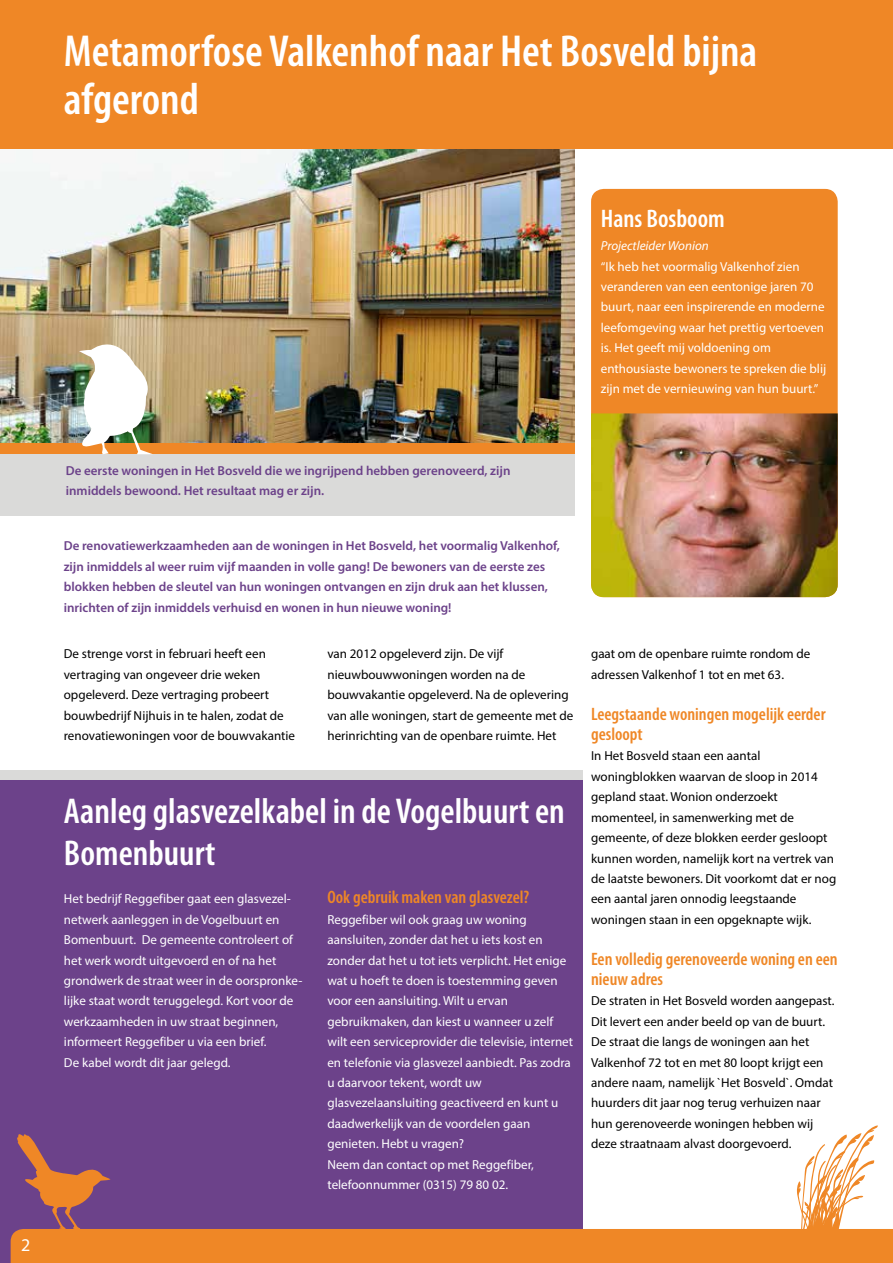
<style>
.page{position:relative;width:893px;height:1263px;background:#fff}
.page>*{position:absolute;margin:0;border:0;box-sizing:border-box;transform-origin:0 0}
.t1{font:600 condensed 45px/48px "Myriad Pro";color:#fff}
.t2{font:600 condensed 36px/42px "Myriad Pro";color:#fff}
.t3{font:600 condensed 25.5px "Myriad Pro";color:#fff}
.t4{font:600 condensed 18px/20.4px "Myriad Pro";color:#ef8726}
.t5{font:18px "Myriad Pro";color:#fff}
.t6{font:13.05px/20.4px "Myriad Pro";color:#fff}
.t7{font:13.05px/20.4px "Myriad Pro";color:#000}
.t8{font:600 13.05px/20.4px "Myriad Pro";color:#6c428a}
.t9{font:italic 13.05px "Myriad Pro";color:#fff}
</style>
<div class="page">
<div style="left:0;top:770px;width:583px;height:11px;background:#dadad9"></div>
<div style="left:0;top:781px;width:583px;height:482px;background:#6c428a"></div>
<img style="left:0;top:148px;width:574px;height:296px">
<div style="left:0;top:454px;width:574px;height:61px;background:#dadad9"></div>
<div style="left:0;top:0;width:893px;height:148px;background:#ef8726"></div>
<div style="left:0;top:444px;width:574px;height:10px;background:#ef8726"></div>
<img style="left:77px;top:330px;width:77px;height:124px">
<div style="left:591px;top:189px;width:247px;height:408px;background:#ef8726;border-radius:13px"></div>
<img style="left:591px;top:413px;width:247px;height:184px">
<svg style="left:11px;top:1125px;width:882px;height:138px"></svg>
<h1 class="t1" style="left:64px;top:28px;width:695px">Metamorfose Valkenhof naar Het Bosveld bijna afgerond</h1>
<h3 class="t5" style="left:21px;top:1234px;width:11px">2</h3>
<h3 class="t3" style="left:601px;top:204px;width:125px">Hans Bosboom</h3>
<p class="t9" style="left:601px;top:238px;width:110px">Projectleider Wonion</p>
<p class="t6" style="left:601px;top:256px;width:227px">“Ik heb het voormalig Valkenhof zien veranderen van een eentonige jaren 70 buurt, naar een inspirerende en moderne leefomgeving waar het prettig vertoeven is. Het geeft mij voldoening om enthousiaste bewoners te spreken die blij zijn met de vernieuwing van hun buurt.”</p>
<p class="t8" style="left:66px;top:460px;width:446px">De eerste woningen in Het Bosveld die we ingrijpend hebben gerenoveerd, zijn inmiddels bewoond. Het resultaat mag er zijn.</p>
<p class="t8" style="left:64px;top:535px;width:498px">De renovatiewerkzaamheden aan de woningen in Het Bosveld, het voormalig Valkenhof, zijn inmiddels al weer ruim vijf maanden in volle gang! De bewoners van de eerste zes blokken hebben de sleutel van hun woningen ontvangen en zijn druk aan het klussen, inrichten of zijn inmiddels verhuisd en wonen in hun nieuwe woning!</p>
<p class="t7" style="left:64px;top:644px;width:233px">De strenge vorst in februari heeft een vertraging van ongeveer drie weken opgeleverd. Deze vertraging probeert bouwbedrijf Nijhuis in te halen, zodat de renovatiewoningen voor de bouwvakantie</p>
<p class="t7" style="left:327px;top:644px;width:248px">van 2012 opgeleverd zijn. De vijf nieuwbouwwoningen worden na de bouwvakantie opgeleverd. Na de oplevering van alle woningen, start de gemeente met de herinrichting van de openbare ruimte. Het</p>
<h2 class="t2" style="left:64px;top:791px;width:502px">Aanleg glasvezelkabel in de Vogelbuurt en<br>Bomenbuurt</h2>
<p class="t6" style="left:64px;top:888px;width:239px">Het bedrijf Reggefiber gaat een glasvezel&shy;netwerk aanleggen in de Vogelbuurt en Bomenbuurt. De gemeente controleert of het werk wordt uitgevoerd en of na het grondwerk de straat weer in de oorspronke&shy;lijke staat wordt teruggelegd. Kort voor de werkzaamheden in uw straat beginnen, informeert Reggefiber u via een brief.<br>De kabel wordt dit jaar gelegd.</p>
<h3 class="t4" style="left:327px;top:887px;width:203px">Ook gebruik maken van glasvezel?</h3>
<p class="t6" style="left:327px;top:909px;width:247px">Reggefiber wil ook graag uw woning aansluiten, zonder dat het u iets kost en zonder dat het u tot iets verplicht. Het enige wat u hoeft te doen is toestemming geven voor een aansluiting. Wilt u ervan gebruikmaken, dan kiest u wanneer u zelf wilt een serviceprovider die televisie, internet en telefonie via glasvezel aanbiedt. Pas zodra u daarvoor tekent, wordt uw glasvezelaansluiting geactiveerd en kunt u daadwerkelijk van de voordelen gaan genieten. Hebt u vragen?<br>Neem dan contact op met Reggefiber, telefoonnummer (0315) 79 80 02.</p>
<p class="t7" style="left:591px;top:644px;width:221px">gaat om de openbare ruimte rondom de adressen Valkenhof 1 tot en met 63.</p>
<h3 class="t4" style="left:591px;top:704px;width:236px">Leegstaande woningen mogelijk eerder gesloopt</h3>
<p class="t7" style="left:591px;top:746px;width:247px">In Het Bosveld staan een aantal woningblokken waarvan de sloop in 2014 gepland staat. Wonion onderzoekt momenteel, in samenwerking met de gemeente, of deze blokken eerder gesloopt kunnen worden, namelijk kort na vertrek van de laatste bewoners. Dit voorkomt dat er nog een aantal jaren onnodig leegstaande woningen staan in een opgeknapte wijk.</p>
<h3 class="t4" style="left:591px;top:949px;width:248px">Een volledig gerenoveerde woning en een nieuw adres</h3>
<p class="t7" style="left:591px;top:990px;width:245px">De straten in Het Bosveld worden aangepast.<br>Dit levert een ander beeld op van de buurt.<br>De straat die langs de woningen aan het Valkenhof 72 tot en met 80 loopt krijgt een andere naam, namelijk `Het Bosveld`. Omdat huurders dit jaar nog terug verhuizen naar hun gerenoveerde woningen hebben wij deze straatnaam alvast doorgevoerd.</p>
</div>
